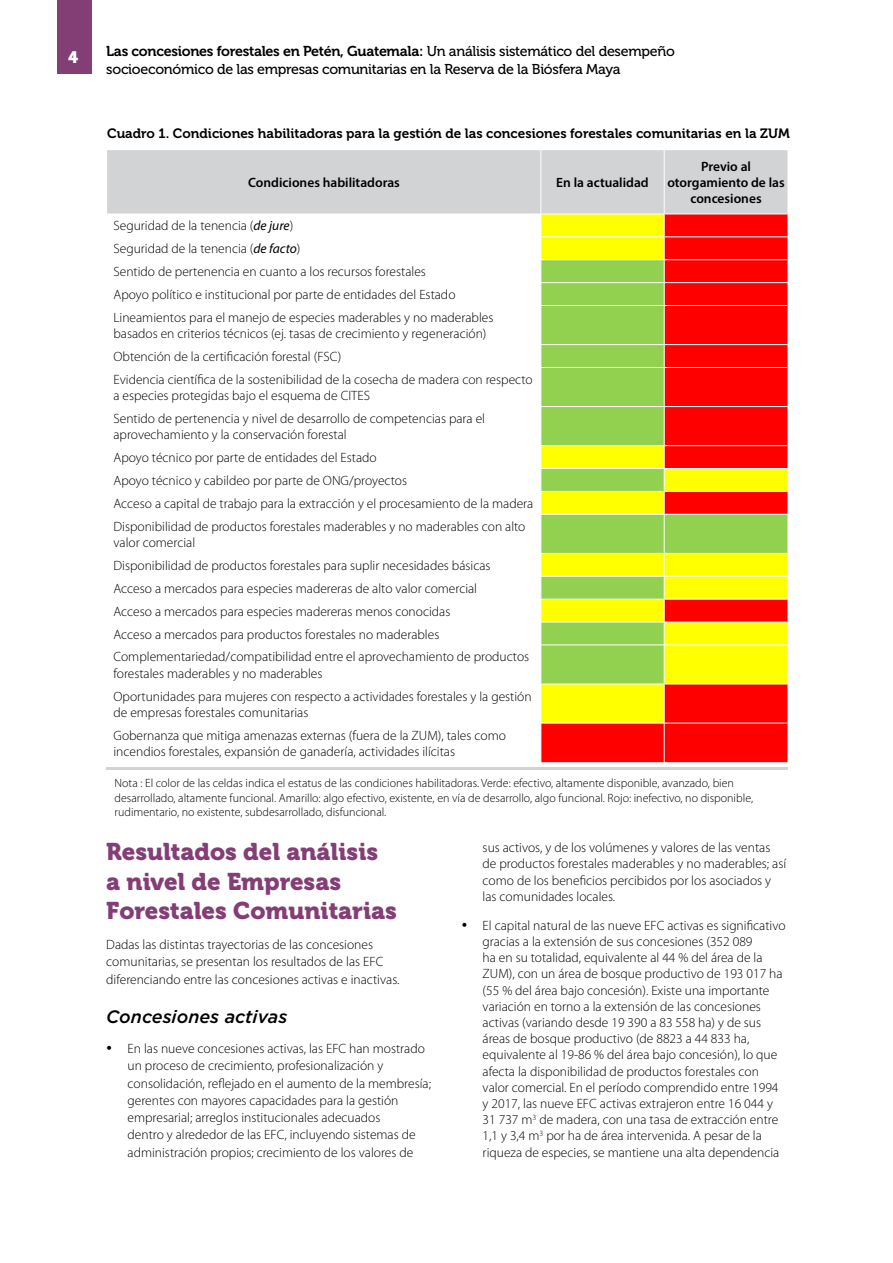
<style>
.page{position:relative;width:893px;height:1263px;background:#fff}
.page>*{position:absolute;margin:0;border:0;box-sizing:border-box;transform-origin:0 0}
.t1{font:24px/29.5px "Museo 900";color:#843e76}
.t2{font:italic 500 18px "Gotham";color:#000}
.t3{font:16.5px "Museo 900";color:#fff}
.t4{font:14.25px "Museo 700";letter-spacing:-.02em;color:#000}
.t5{font:14.25px "Museo 500";letter-spacing:-.02em;color:#000}
.t6{font:300 13.5px/23px "Myriad Pro";color:#000}
.t7{font:13.5px "Museo 700";color:#000}
.t8{font:600 13.5px/16.2px "Myriad Pro";color:#000;text-align:center}
.t9{font:300 12px/14.4px "Myriad Pro";color:#000}
.s1{font-family:"Museo 500"}
.s2{font-weight:400;font-style:italic}
</style>
<div class="page">
<svg style="left:541px;top:685px;width:246px;height:77px;background:#ff4102"></svg>
<svg style="left:541px;top:306px;width:246px;height:378px;background:#d0a524"></svg>
<svg style="left:107px;top:150px;width:680px;height:155px"></svg>
<hr style="left:664px;top:306px;width:1px;height:38px;background:#fff">
<hr style="left:541px;top:344px;width:123px;height:1px;background:#fff">
<hr style="left:664px;top:344px;width:123px;height:1px;background:#fff">
<svg style="left:664px;top:345px;width:1px;height:22px"></svg>
<hr style="left:541px;top:367px;width:123px;height:1px;background:#fff">
<hr style="left:664px;top:367px;width:123px;height:1px;background:#fff">
<hr style="left:664px;top:368px;width:1px;height:38px;background:#fff">
<hr style="left:541px;top:406px;width:123px;height:1px;background:#fff">
<hr style="left:664px;top:406px;width:123px;height:1px;background:#fff">
<hr style="left:664px;top:407px;width:1px;height:38px;background:#fff">
<hr style="left:541px;top:445px;width:123px;height:1px;background:#fff">
<hr style="left:664px;top:445px;width:123px;height:1px;background:#fff">
<hr style="left:541px;top:468px;width:123px;height:1px;background:#fff">
<hr style="left:664px;top:468px;width:123px;height:1px;background:#fff">
<hr style="left:541px;top:491px;width:123px;height:1px;background:#fff">
<svg style="left:540px;top:446px;width:1px;height:68px"></svg>
<hr style="left:664px;top:491px;width:123px;height:1px;background:#fff">
<svg style="left:664px;top:446px;width:1px;height:68px"></svg>
<hr style="left:541px;top:514px;width:123px;height:1px;background:#fff">
<hr style="left:664px;top:514px;width:123px;height:1px;background:#fff">
<hr style="left:664px;top:515px;width:1px;height:38px;background:#fff">
<hr style="left:541px;top:553px;width:123px;height:1px;background:#fff">
<hr style="left:664px;top:553px;width:123px;height:1px;background:#fff">
<hr style="left:541px;top:576px;width:123px;height:1px;background:#fff">
<hr style="left:664px;top:576px;width:123px;height:1px;background:#fff">
<hr style="left:541px;top:599px;width:123px;height:1px;background:#fff">
<hr style="left:664px;top:599px;width:123px;height:1px;background:#fff">
<hr style="left:541px;top:622px;width:123px;height:1px;background:#fff">
<svg style="left:540px;top:554px;width:1px;height:68px"></svg>
<hr style="left:664px;top:622px;width:123px;height:1px;background:#fff">
<svg style="left:664px;top:554px;width:1px;height:90px"></svg>
<hr style="left:541px;top:644px;width:123px;height:1px;background:#fff">
<hr style="left:664px;top:644px;width:123px;height:1px;background:#fff">
<hr style="left:664px;top:645px;width:1px;height:39px;background:#fff">
<hr style="left:664px;top:684px;width:1px;height:39px;background:#fff">
<hr style="left:541px;top:723px;width:123px;height:1px;background:#fff">
<hr style="left:664px;top:723px;width:123px;height:1px;background:#fff">
<hr style="left:664px;top:723px;width:1px;height:39px;background:#fff">
<hr style="left:106px;top:767px;width:681px;height:3px;background:#d1d3d4">
<div style="left:57px;top:0;width:34px;height:74px;background:#843e76"></div>
<p class="t3" style="left:68px;top:48px;width:12px">4</p>
<p class="t4" style="left:106px;top:43px;width:570px">Las concesiones forestales en Petén, Guatemala: <span class="s1">Un análisis sistemático del desempeño</span></p>
<p class="t5" style="left:106px;top:61px;width:516px">socioeconómico de las empresas comunitarias en la Reserva de la Biósfera Maya</p>
<p class="t7" style="left:107px;top:126px;width:684px">Cuadro 1. Condiciones habilitadoras para la gestión de las concesiones forestales comunitarias en la ZUM</p>
<p class="t8" style="left:248px;top:174px;width:153px">Condiciones habilitadoras</p>
<p class="t8" style="left:556px;top:174px;width:94px">En la actualidad</p>
<p class="t6" style="left:113px;top:215px;width:381px">Seguridad de la tenencia (<span class="s2">de jure</span>)<br>Seguridad de la tenencia (<span class="s2">de facto</span>)<br>Sentido de pertenencia en cuanto a los recursos forestales<br>Apoyo político e institucional por parte de entidades del Estado Lineamientos para el manejo de especies maderables y no maderables</p>
<p class="t6" style="left:113px;top:322px;width:421px">basados en criterios técnicos (ej. tasas de crecimiento y regeneración)<br>Obtención de la certificación forestal (FSC)<br>Evidencia científica de la sostenibilidad de la cosecha de madera con respecto</p>
<p class="t6" style="left:113px;top:384px;width:373px">a especies protegidas bajo el esquema de CITES<br>Sentido de pertenencia y nivel de desarrollo de competencias para el</p>
<p class="t6" style="left:113px;top:423px;width:421px">aprovechamiento y la conservación forestal<br>Apoyo técnico por parte de entidades del Estado<br>Apoyo técnico y cabildeo por parte de ONG/proyectos<br>Acceso a capital de trabajo para la extracción y el procesamiento de la madera Disponibilidad de productos forestales maderables y no maderables con alto</p>
<p class="t6" style="left:113px;top:531px;width:417px">valor comercial<br>Disponibilidad de productos forestales para suplir necesidades básicas Acceso a mercados para especies madereras de alto valor comercial<br>Acceso a mercados para especies madereras menos conocidas<br>Acceso a mercados para productos forestales no maderables Complementariedad/compatibilidad entre el aprovechamiento de productos</p>
<p class="t6" style="left:113px;top:662px;width:420px">forestales maderables y no maderables<br>Oportunidades para mujeres con respecto a actividades forestales y la gestión</p>
<p class="t6" style="left:113px;top:701px;width:394px">de empresas forestales comunitarias<br>Gobernanza que mitiga amenazas externas (fuera de la ZUM), tales como</p>
<p class="t6" style="left:113px;top:740px;width:343px">incendios forestales, expansión de ganadería, actividades ilícitas</p>
<p class="t8" style="left:667px;top:158px;width:119px">Previo al otorgamiento de las concesiones</p>
<p class="t9" style="left:115px;top:776px;width:640px">Nota : El color de las celdas indica el estatus de las condiciones habilitadoras. Verde: efectivo, altamente disponible, avanzado, bien desarrollado, altamente funcional. Amarillo: algo efectivo, existente, en vía de desarrollo, algo funcional. Rojo: inefectivo, no disponible, rudimentario, no existente, subdesarrollado, disfuncional.</p>
<h1 class="t1" style="left:106px;top:837px;width:292px">Resultados del análisis a nivel de Empresas<br>Forestales Comunitarias</h1>
<p class="t6" style="left:106px;top:936px;width:295px;line-height:17.2px">Dadas las distintas trayectorias de las concesiones comunitarias, se presentan los resultados de las EFC diferenciando entre las concesiones activas e inactivas.</p>
<h2 class="t2" style="left:106px;top:1005px;width:182px">Concesiones activas</h2>
<p class="t6" style="left:128px;top:1040px;width:305px;line-height:17.2px;text-indent:-21px">• En las nueve concesiones activas, las EFC han mostrado un proceso de crecimiento, profesionalización y consolidación, reflejado en el aumento de la membresía; gerentes con mayores capacidades para la gestión empresarial; arreglos institucionales adecuados<br>dentro y alrededor de las EFC, incluyendo sistemas de administración propios; crecimiento de los valores de</p>
<p class="t6" style="left:483px;top:840px;width:305px;line-height:16.2px">sus activos, y de los volúmenes y valores de las ventas de productos forestales maderables y no maderables; así como de los beneficios percibidos por los asociados y las comunidades locales.</p>
<p class="t6" style="left:483px;top:917px;width:304px;line-height:16.2px;text-indent:-21px">• El capital natural de las nueve EFC activas es significativo gracias a la extensión de sus concesiones (352 089<br>ha en su totalidad, equivalente al 44 % del área de la ZUM), con un área de bosque productivo de 193 017 ha (55 % del área bajo concesión). Existe una importante variación en torno a la extensión de las concesiones activas (variando desde 19 390 a 83 558 ha) y de sus áreas de bosque productivo (de 8823 a 44 833 ha, equivalente al 19-86 % del área bajo concesión), lo que afecta la disponibilidad de productos forestales con valor comercial. En el período comprendido entre 1994 y 2017, las nueve EFC activas extrajeron entre 16 044 y 31 737 m<sup>3</sup> de madera, con una tasa de extracción entre 1,1 y 3,4 m<sup>3</sup> por ha de área intervenida. A pesar de la riqueza de especies, se mantiene una alta dependencia</p>
</div>
